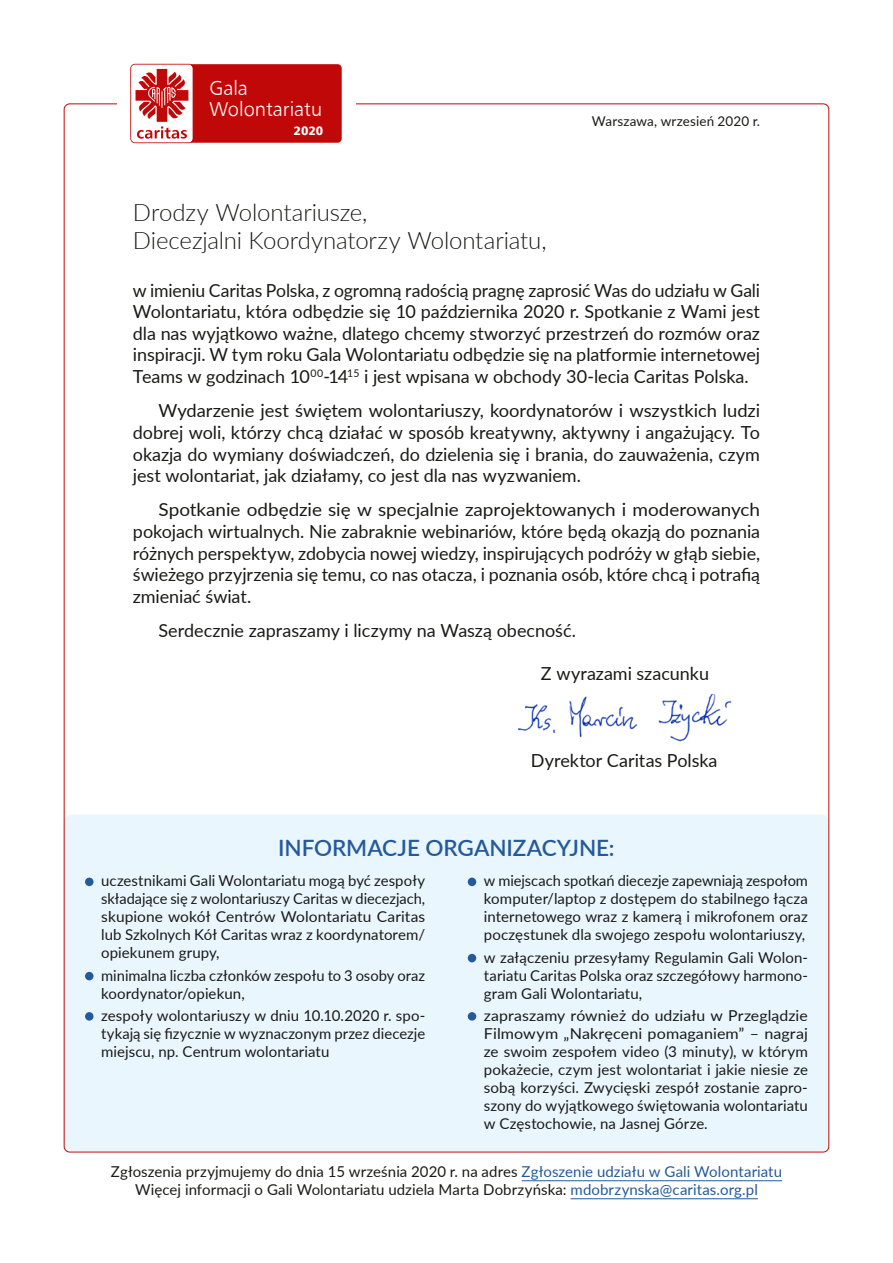
<style>
.page{position:relative;width:893px;height:1263px;background:#fff}
.page>*{position:absolute;margin:0;border:0;box-sizing:border-box;transform-origin:0 0}
.t1{font:300 24px/28.8px "Lato";letter-spacing:-.005em;color:#1a1a18}
.t2{font:600 22.5px "Lato";letter-spacing:-.005em;color:#245a9c}
.t3{font:20.1px/20.1px "Humnst 777 Lt EU";color:#fff}
.t4{font:18px/21.6px "Lato";letter-spacing:-.005em;color:#1a1a18;text-align:justify}
.t5{font:18px/21.6px "Lato";letter-spacing:-.005em;color:#1a1a18;text-align:justify;scale:1.05 1}
.t6{font:15px/18px "Lato";letter-spacing:.005em;color:#1a1a18;text-align:justify}
.t7{font:15px/18px "Lato";letter-spacing:.005em;color:#1a1a18;text-align:justify;scale:1.06 1}
.t8{font:13.5px "Lato";letter-spacing:.01em;color:#1a1a18}
.t9{font:12.15px "Humnst 777 Blk EU";color:#fff}
.s1{color:#245a9c}
</style>
<div class="page">
<div style="left:64px;top:815px;width:765px;height:336px;background:#eaf6fe;border-radius:7px"></div>
<div style="left:85px;top:878px;width:9px;height:8px;background:#245a9c;border-radius:50%"></div>
<div style="left:85px;top:972px;width:9px;height:8px;background:#245a9c;border-radius:50%"></div>
<div style="left:85px;top:1012px;width:9px;height:9px;background:#245a9c;border-radius:50%"></div>
<div style="left:468px;top:878px;width:8px;height:8px;background:#245a9c;border-radius:50%"></div>
<div style="left:468px;top:954px;width:8px;height:8px;background:#245a9c;border-radius:50%"></div>
<div style="left:468px;top:1012px;width:8px;height:9px;background:#245a9c;border-radius:50%"></div>
<svg style="left:130px;top:64px;width:212px;height:79px;background:#cb3333"></svg>
<hr style="left:522px;top:1180px;width:260px;height:1px;background:#245a9c">
<hr style="left:570px;top:1198px;width:188px;height:1px;background:#245a9c">
<img style="left:518px;top:694px;width:214px;height:48px">
<h3 class="t3" style="left:210px;top:78px;width:114px">Gala<br>Wolontariatu</h3>
<p class="t9" style="left:294px;top:123px;width:31px">2020</p>
<p class="t8" style="left:592px;top:112px;width:170px">Warszawa, wrzesień 2020 r.</p>
<h1 class="t1" style="left:133px;top:197px;width:415px">Drodzy Wolontariusze,<br>Diecezjalni Koordynatorzy Wolontariatu,</h1>
<p class="t4" style="left:133px;top:278px;width:629px">w imieniu Caritas Polska, z ogromną radością pragnę zaprosić Was do udziału w Gali Wolontariatu, która odbędzie się 10 października 2020 r. Spotkanie z Wami jest dla nas wyjątkowo ważne, dlatego chcemy stworzyć przestrzeń do rozmów oraz inspiracji. W tym roku Gala Wolontariatu odbędzie się na platformie internetowej Teams w godzinach 10<sup>00</sup>-14<sup>15</sup> i jest wpisana w obchody 30-lecia Caritas Polska.</p>
<p class="t4" style="left:133px;top:399px;width:629px;text-indent:26px">Wydarzenie jest świętem wolontariuszy, koordynatorów i wszystkich ludzi dobrej woli, którzy chcą działać w sposób kreatywny, aktywny i angażujący. To okazja do wymiany doświadczeń, do dzielenia się i brania, do zauważenia, czym jest wolontariat, jak działamy, co jest dla nas wyzwaniem.</p>
<p class="t5" style="left:133px;top:498px;width:599px;text-indent:26px">Spotkanie odbędzie się w specjalnie zaprojektowanych i moderowanych pokojach wirtualnych. Nie zabraknie webinariów, które będą okazją do poznania różnych perspektyw, zdobycia nowej wiedzy, inspirujących podróży w głąb siebie, świeżego przyjrzenia się temu, co nas otacza, i poznania osób, które chcą i potrafią zmieniać świat.</p>
<p class="t4" style="left:158px;top:619px;width:419px">Serdecznie zapraszamy i liczymy na Waszą obecność.</p>
<p class="t4" style="left:541px;top:662px;width:170px">Z wyrazami szacunku</p>
<p class="t4" style="left:531px;top:749px;width:188px">Dyrektor Caritas Polska</p>
<h2 class="t2" style="left:278px;top:831px;width:338px">INFORMACJE ORGANIZACYJNE:</h2>
<p class="t6" style="left:101px;top:871px;width:326px">uczestnikami Gali Wolontariatu mogą być zespoły składające się z wolontariuszy Caritas w diecezjach, skupione wokół Centrów Wolontariatu Caritas lub Szkolnych Kół Caritas wraz z koordynatorem/ opiekunem grupy,</p>
<p class="t6" style="left:101px;top:965px;width:326px">minimalna liczba członków zespołu to 3 osoby oraz koordynator/opiekun,</p>
<p class="t6" style="left:101px;top:1006px;width:325px">zespoły wolontariuszy w dniu 10.10.2020 r. spo&shy;tykają się fizycznie w wyznaczonym przez diecezje miejscu, np. Centrum wolontariatu</p>
<p class="t6" style="left:484px;top:871px;width:326px">w miejscach spotkań diecezje zapewniają zespołom komputer/laptop z dostępem do stabilnego łącza internetowego wraz z kamerą i mikrofonem oraz poczęstunek dla swojego zespołu wolontariuszy,</p>
<p class="t6" style="left:484px;top:947px;width:325px">w załączeniu przesyłamy Regulamin Gali Wolon&shy;tariatu Caritas Polska oraz szczegółowy harmono&shy;gram Gali Wolontariatu,</p>
<p class="t7" style="left:484px;top:1006px;width:307px">zapraszamy również do udziału w Przeglądzie Filmowym „Nakręceni pomaganiem” – nagraj ze swoim zespołem video (3 minuty), w którym pokażecie, czym jest wolontariat i jakie niesie ze sobą korzyści. Zwycięski zespół zostanie zapro&shy;szony do wyjątkowego świętowania wolontariatu w Częstochowie, na Jasnej Górze.</p>
<p class="t6" style="left:111px;top:1162px;width:673px;text-align:center">Zgłoszenia przyjmujemy do dnia 15 września 2020 r. na adres <span class="s1">Zgłoszenie udziału w Gali Wolontariatu<br></span>Więcej informacji o Gali Wolontariatu udziela Marta Dobrzyńska: <span class="s1">mdobrzynska@caritas.org.pl</span></p>
</div>
